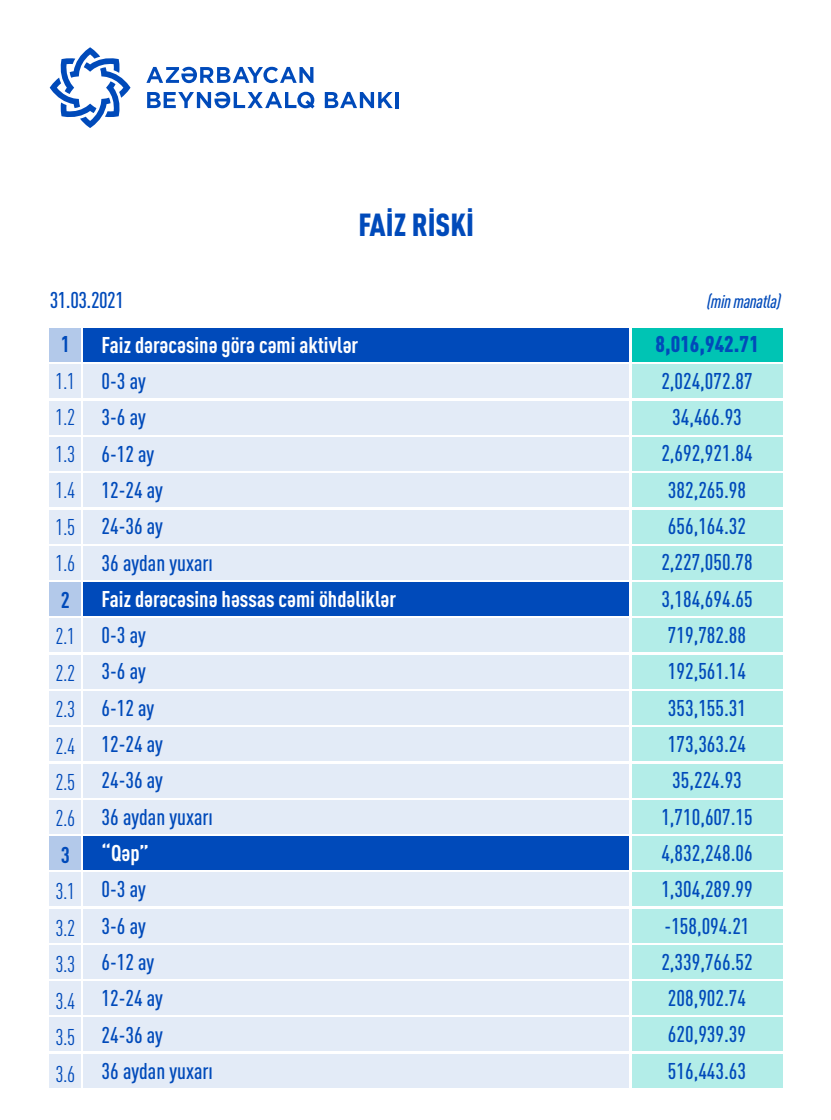
<style>
.page{position:relative;width:831px;height:1120px;background:#fff}
.page>*{position:absolute;margin:0;border:0;box-sizing:border-box;transform-origin:0 0}
.t1{font:900 condensed 31.5px "DIN Pro";color:#004aba}
.t2{font:500 condensed 22.5px/36.3px "DIN Pro";color:#004aba}
.t3{font:700 condensed 22.5px "DIN Pro";color:#fff}
.t4{font:condensed 22.5px/36.5px "DIN Pro";color:#004aba;text-align:justify}
.t5{font:900 condensed 22.5px "DIN Pro";color:#004aba}
.t6{font:700 condensed 22.5px "DIN Pro";color:#004aba}
.t7{font:italic 500 condensed 18.6px "DIN Pro";letter-spacing:-.02em;color:#004aba}
</style>
<div class="page">
<svg style="left:146px;top:67px;width:167px;height:16px"></svg>
<svg style="left:147px;top:92px;width:167px;height:16px"></svg>
<svg style="left:324px;top:92px;width:68px;height:16px"></svg>
<hr style="left:395px;top:92px;width:3px;height:16px;background:#004aba">
<svg style="left:50px;top:47px;width:80px;height:81px"></svg>
<div style="left:84px;top:364px;width:544px;height:34px;background:#e3ebf7"></div>
<div style="left:631px;top:364px;width:150px;height:34px;background:#b3ede8"></div>
<div style="left:84px;top:401px;width:544px;height:33px;background:#e3ebf7"></div>
<div style="left:631px;top:401px;width:150px;height:33px;background:#b3ede8"></div>
<div style="left:84px;top:437px;width:544px;height:33px;background:#e3ebf7"></div>
<div style="left:631px;top:437px;width:150px;height:33px;background:#b3ede8"></div>
<div style="left:84px;top:473px;width:544px;height:34px;background:#e3ebf7"></div>
<div style="left:631px;top:473px;width:150px;height:34px;background:#b3ede8"></div>
<div style="left:84px;top:509px;width:544px;height:34px;background:#e3ebf7"></div>
<div style="left:50px;top:364px;width:31px;height:34px;background:#e3ebf7"></div>
<div style="left:84px;top:328px;width:544px;height:34px;background:#004aba"></div>
<div style="left:631px;top:328px;width:150px;height:34px;background:#00c4b4"></div>
<div style="left:50px;top:328px;width:31px;height:34px;background:#b3c9ea"></div>
<div style="left:50px;top:401px;width:31px;height:33px;background:#e3ebf7"></div>
<div style="left:50px;top:437px;width:31px;height:33px;background:#e3ebf7"></div>
<div style="left:50px;top:473px;width:31px;height:34px;background:#e3ebf7"></div>
<div style="left:50px;top:509px;width:31px;height:34px;background:#e3ebf7"></div>
<div style="left:631px;top:509px;width:150px;height:34px;background:#b3ede8"></div>
<div style="left:84px;top:582px;width:544px;height:33px;background:#004aba"></div>
<div style="left:631px;top:582px;width:150px;height:33px;background:#b3ede8"></div>
<div style="left:84px;top:618px;width:544px;height:34px;background:#e3ebf7"></div>
<div style="left:631px;top:618px;width:150px;height:34px;background:#b3ede8"></div>
<div style="left:84px;top:654px;width:544px;height:34px;background:#e3ebf7"></div>
<div style="left:631px;top:654px;width:150px;height:34px;background:#b3ede8"></div>
<div style="left:84px;top:691px;width:544px;height:33px;background:#e3ebf7"></div>
<div style="left:631px;top:691px;width:150px;height:33px;background:#b3ede8"></div>
<div style="left:84px;top:727px;width:544px;height:33px;background:#e3ebf7"></div>
<div style="left:50px;top:582px;width:31px;height:33px;background:#b3c9ea"></div>
<div style="left:84px;top:546px;width:544px;height:33px;background:#e3ebf7"></div>
<div style="left:631px;top:546px;width:150px;height:33px;background:#b3ede8"></div>
<div style="left:50px;top:546px;width:31px;height:33px;background:#e3ebf7"></div>
<div style="left:50px;top:618px;width:31px;height:34px;background:#e3ebf7"></div>
<div style="left:50px;top:654px;width:31px;height:34px;background:#e3ebf7"></div>
<div style="left:50px;top:691px;width:31px;height:33px;background:#e3ebf7"></div>
<div style="left:50px;top:727px;width:31px;height:33px;background:#e3ebf7"></div>
<div style="left:631px;top:727px;width:150px;height:33px;background:#b3ede8"></div>
<div style="left:84px;top:799px;width:544px;height:34px;background:#e3ebf7"></div>
<div style="left:631px;top:799px;width:150px;height:34px;background:#b3ede8"></div>
<div style="left:84px;top:836px;width:544px;height:33px;background:#004aba"></div>
<div style="left:631px;top:836px;width:150px;height:33px;background:#b3ede8"></div>
<div style="left:84px;top:872px;width:544px;height:33px;background:#e3ebf7"></div>
<div style="left:631px;top:872px;width:150px;height:33px;background:#b3ede8"></div>
<div style="left:84px;top:908px;width:544px;height:34px;background:#e3ebf7"></div>
<div style="left:631px;top:908px;width:150px;height:34px;background:#b3ede8"></div>
<div style="left:84px;top:944px;width:544px;height:34px;background:#e3ebf7"></div>
<div style="left:50px;top:799px;width:31px;height:34px;background:#e3ebf7"></div>
<div style="left:84px;top:763px;width:544px;height:34px;background:#e3ebf7"></div>
<div style="left:631px;top:763px;width:150px;height:34px;background:#b3ede8"></div>
<div style="left:50px;top:763px;width:31px;height:34px;background:#e3ebf7"></div>
<div style="left:50px;top:836px;width:31px;height:33px;background:#b3c9ea"></div>
<div style="left:50px;top:872px;width:31px;height:33px;background:#e3ebf7"></div>
<div style="left:50px;top:908px;width:31px;height:34px;background:#e3ebf7"></div>
<div style="left:50px;top:944px;width:31px;height:34px;background:#e3ebf7"></div>
<div style="left:631px;top:944px;width:150px;height:34px;background:#b3ede8"></div>
<div style="left:84px;top:1017px;width:544px;height:33px;background:#e3ebf7"></div>
<div style="left:631px;top:1017px;width:150px;height:33px;background:#b3ede8"></div>
<div style="left:84px;top:1053px;width:544px;height:34px;background:#e3ebf7"></div>
<div style="left:631px;top:1053px;width:150px;height:34px;background:#b3ede8"></div>
<div style="left:50px;top:1017px;width:31px;height:33px;background:#e3ebf7"></div>
<div style="left:84px;top:981px;width:544px;height:33px;background:#e3ebf7"></div>
<div style="left:631px;top:981px;width:150px;height:33px;background:#b3ede8"></div>
<div style="left:50px;top:981px;width:31px;height:33px;background:#e3ebf7"></div>
<div style="left:50px;top:1053px;width:31px;height:34px;background:#e3ebf7"></div>
<h1 class="t1" style="left:358px;top:200px;width:117px">FAİZ RİSKİ</h1>
<p class="t2" style="left:50px;top:280px;width:76px">31.03.2021</p>
<p class="t7" style="left:706px;top:287px;width:75px">(min manatla)</p>
<p class="t3" style="left:102px;top:327px;width:258px">Faiz dərəcəsinə görə cəmi aktivlər</p>
<p class="t2" style="left:102px;top:361px;width:113px">0-3 ay<br>3-6 ay<br>6-12 ay<br>12-24 ay<br>24-36 ay<br>36 aydan yuxarı</p>
<p class="t3" style="left:102px;top:581px;width:296px">Faiz dərəcəsinə həssas cəmi öhdəliklər</p>
<p class="t2" style="left:102px;top:615px;width:113px">0-3 ay<br>3-6 ay<br>6-12 ay<br>12-24 ay<br>24-36 ay<br>36 aydan yuxarı</p>
<p class="t3" style="left:102px;top:835px;width:49px">“Qəp”</p>
<p class="t2" style="left:102px;top:869px;width:113px">0-3 ay<br>3-6 ay<br>6-12 ay<br>12-24 ay<br>24-36 ay<br>36 aydan yuxarı</p>
<p class="t5" style="left:655px;top:327px;width:105px">8,016,942.71</p>
<p class="t2" style="left:661px;top:360px;width:93px;text-align:center">2,024,072.87<br>34,466.93<br>2,692,921.84<br>382,265.98<br>656,164.32<br>2,227,050.78<br>3,184,694.65<br>719,782.88<br>192,561.14<br>353,155.31<br>173,363.24<br>35,224.93<br>1,710,607.15<br>4,832,248.06<br>1,304,289.99 -158,094.21<br>2,339,766.52<br>208,902.74<br>620,939.39<br>516,443.63</p>
<p class="t6" style="left:61px;top:327px;width:11px">1</p>
<p class="t4" style="left:55px;top:361px;width:21px">1.1<br>1.2<br>1.3<br>1.4<br>1.5<br>1.6</p>
<p class="t6" style="left:61px;top:582px;width:11px">2</p>
<p class="t4" style="left:55px;top:616px;width:21px">2.1<br>2.2<br>2.3<br>2.4<br>2.5<br>2.6</p>
<p class="t6" style="left:61px;top:837px;width:11px">3</p>
<p class="t4" style="left:55px;top:871px;width:21px">3.1<br>3.2<br>3.3<br>3.4<br>3.5<br>3.6</p>
</div>
